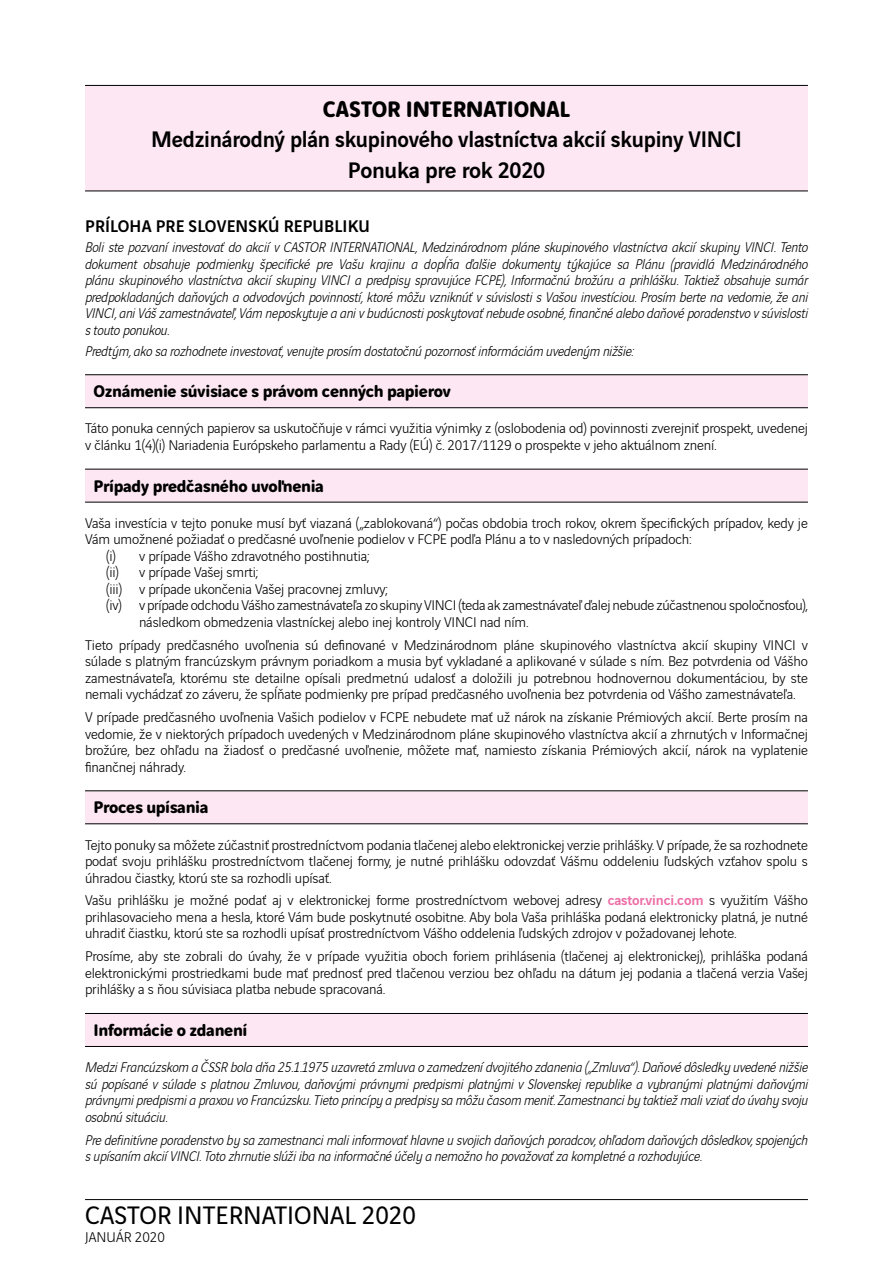
<style>
.page{position:relative;width:893px;height:1263px;background:#fff}
.page>*{position:absolute;margin:0;border:0;box-sizing:border-box;transform-origin:0 0}
.t1{font:27px "Vinci Sans";color:#000}
.t2{font:500 24px/30.8px "Vinci Sans";letter-spacing:-.01em;color:#000;text-align:center;scale:.96 1}
.t3{font:700 24px "Vinci Rounded";letter-spacing:-.01em;color:#000}
.t4{font:700 18px "Vinci Rounded";letter-spacing:-.02em;color:#000}
.t5{font:500 18px "Vinci Sans";letter-spacing:.01em;color:#000}
.t6{font:300 15px/16.5px "Vinci Sans";letter-spacing:-.01em;color:#000;text-align:justify}
.t7{font:italic 300 15px/16.5px "Vinci Sans";letter-spacing:-.01em;color:#000;text-align:justify}
.s1{font-weight:500;color:#ed6ea7}
</style>
<div class="page">
<hr style="left:85px;top:1199px;width:723px;height:1px;background:#000">
<div style="left:85px;top:85px;width:723px;height:106px;background:#fce7f2"></div>
<hr style="left:85px;top:85px;width:723px;height:1px;background:#000">
<hr style="left:85px;top:191px;width:723px;height:1px;background:#000">
<div style="left:85px;top:375px;width:723px;height:33px;background:#fce7f2"></div>
<hr style="left:85px;top:374px;width:723px;height:1px;background:#000">
<hr style="left:85px;top:407px;width:723px;height:1px;background:#000">
<div style="left:85px;top:469px;width:723px;height:33px;background:#fce7f2"></div>
<hr style="left:85px;top:469px;width:723px;height:1px;background:#000">
<hr style="left:85px;top:502px;width:723px;height:1px;background:#000">
<div style="left:85px;top:791px;width:723px;height:33px;background:#fce7f2"></div>
<hr style="left:85px;top:790px;width:723px;height:1px;background:#000">
<hr style="left:85px;top:823px;width:723px;height:1px;background:#000">
<div style="left:85px;top:1013px;width:723px;height:33px;background:#fce7f2"></div>
<hr style="left:85px;top:1013px;width:723px;height:1px;background:#000">
<hr style="left:85px;top:1046px;width:723px;height:1px;background:#000">
<h2 class="t3" style="left:323px;top:91px;width:249px">CASTOR INTERNATIONAL</h2>
<h2 class="t2" style="left:151px;top:122px;width:617px">Medzinárodný plán skupinového vlastníctva akcií skupiny VINCI<br>Ponuka pre rok 2020</h2>
<p class="t5" style="left:85px;top:212px;width:286px">PRÍLOHA PRE SLOVENSKÚ REPUBLIKU</p>
<p class="t7" style="left:85px;top:238px;width:724px">Boli ste pozvaní investovať do akcií v CASTOR INTERNATIONAL, Medzinárodnom pláne skupinového vlastníctva akcií skupiny VINCI. Tento dokument obsahuje podmienky špecifické pre Vašu krajinu a dopĺňa ďalšie dokumenty týkajúce sa Plánu (pravidlá Medzinárodného plánu skupinového vlastníctva akcií skupiny VINCI a predpisy spravujúce FCPE), Informačnú brožúru a prihlášku. Taktiež obsahuje sumár predpokladaných daňových a odvodových povinností, ktoré môžu vzniknúť v súvislosti s Vašou investíciou. Prosím berte na vedomie, že ani VINCI, ani Váš zamestnávateľ, Vám neposkytuje a ani v budúcnosti poskytovať nebude osobné, finančné alebo daňové poradenstvo v súvislosti s touto ponukou.</p>
<p class="t7" style="left:85px;top:341px;width:550px">Predtým, ako sa rozhodnete investovať, venujte prosím dostatočnú pozornosť informáciám uvedeným nižšie:</p>
<p class="t4" style="left:94px;top:378px;width:359px">Oznámenie súvisiace s právom cenných papierov</p>
<p class="t6" style="left:85px;top:419px;width:724px">Táto ponuka cenných papierov sa uskutočňuje v rámci využitia výnimky z (oslobodenia od) povinnosti zverejniť prospekt, uvedenej v článku 1(4)(i) Nariadenia Európskeho parlamentu a Rady (EÚ) č. 2017/1129 o prospekte v jeho aktuálnom znení.</p>
<p class="t4" style="left:94px;top:472px;width:232px">Prípady predčasného uvoľnenia</p>
<p class="t6" style="left:85px;top:513px;width:724px">Vaša investícia v tejto ponuke musí byť viazaná („zablokovaná“) počas obdobia troch rokov, okrem špecifických prípadov, kedy je</p>
<p class="t6" style="left:85px;top:530px;width:608px">Vám umožnené požiadať o predčasné uvoľnenie podielov v FCPE podľa Plánu a to v nasledovných prípadoch:</p>
<p class="t6" style="left:106px;top:546px;width:265px">(i) v prípade Vášho zdravotného postihnutia;</p>
<p class="t6" style="left:106px;top:563px;width:14px">(ii)</p>
<p class="t6" style="left:139px;top:563px;width:121px">v prípade Vašej smrti;</p>
<p class="t6" style="left:106px;top:579px;width:283px">(iii) v prípade ukončenia Vašej pracovnej zmluvy;</p>
<p class="t6" style="left:106px;top:596px;width:703px">(iv) v prípade odchodu Vášho zamestnávateľa zo skupiny VINCI (teda ak zamestnávateľ ďalej nebude zúčastnenou spoločnosťou),</p>
<p class="t6" style="left:139px;top:612px;width:391px">následkom obmedzenia vlastníckej alebo inej kontroly VINCI nad ním.</p>
<p class="t6" style="left:85px;top:635px;width:724px">Tieto prípady predčasného uvoľnenia sú definované v Medzinárodnom pláne skupinového vlastníctva akcií skupiny VINCI v súlade s platným francúzskym právnym poriadkom a musia byť vykladané a aplikované v súlade s ním. Bez potvrdenia od Vášho zamestnávateľa, ktorému ste detailne opísali predmetnú udalosť a doložili ju potrebnou hodnovernou dokumentáciou, by ste nemali vychádzať zo záveru, že spĺňate podmienky pre prípad predčasného uvoľnenia bez potvrdenia od Vášho zamestnávateľa.</p>
<p class="t6" style="left:85px;top:708px;width:724px">V prípade predčasného uvoľnenia Vašich podielov v FCPE nebudete mať už nárok na získanie Prémiových akcií. Berte prosím na vedomie, že v niektorých prípadoch uvedených v Medzinárodnom pláne skupinového vlastníctva akcií a zhrnutých v Informačnej brožúre, bez ohľadu na žiadosť o predčasné uvoľnenie, môžete mať, namiesto získania Prémiových akcií, nárok na vyplatenie finančnej náhrady.</p>
<p class="t4" style="left:94px;top:794px;width:116px">Proces upísania</p>
<p class="t6" style="left:85px;top:835px;width:724px">Tejto ponuky sa môžete zúčastniť prostredníctvom podania tlačenej alebo elektronickej verzie prihlášky. V prípade, že sa rozhodnete podať svoju prihlášku prostredníctvom tlačenej formy, je nutné prihlášku odovzdať Vášmu oddeleniu ľudských vzťahov spolu s úhradou čiastky, ktorú ste sa rozhodli upísať.</p>
<p class="t6" style="left:85px;top:891px;width:724px">Vašu prihlášku je možné podať aj v elektronickej forme prostredníctvom webovej adresy <span class="s1">castor.vinci.com</span> s využitím Vášho prihlasovacieho mena a hesla, ktoré Vám bude poskytnuté osobitne. Aby bola Vaša prihláška podaná elektronicky platná, je nutné uhradiť čiastku, ktorú ste sa rozhodli upísať prostredníctvom Vášho oddelenia ľudských zdrojov v požadovanej lehote.</p>
<p class="t6" style="left:85px;top:947px;width:724px">Prosíme, aby ste zobrali do úvahy, že v prípade využitia oboch foriem prihlásenia (tlačenej aj elektronickej), prihláška podaná elektronickými prostriedkami bude mať prednosť pred tlačenou verziou bez ohľadu na dátum jej podania a tlačená verzia Vašej prihlášky a s ňou súvisiaca platba nebude spracovaná.</p>
<p class="t4" style="left:94px;top:1016px;width:155px">Informácie o zdanení</p>
<p class="t7" style="left:85px;top:1058px;width:724px">Medzi Francúzskom a ČSSR bola dňa 25.1.1975 uzavretá zmluva o zamedzení dvojitého zdanenia („Zmluva“). Daňové dôsledky uvedené nižšie sú popísané v súlade s platnou Zmluvou, daňovými právnymi predpismi platnými v Slovenskej republike a vybranými platnými daňovými právnymi predpismi a praxou vo Francúzsku. Tieto princípy a predpisy sa môžu časom meniť. Zamestnanci by taktiež mali vziať do úvahy svoju osobnú situáciu.</p>
<p class="t7" style="left:85px;top:1130px;width:724px">Pre definitívne poradenstvo by sa zamestnanci mali informovať hlavne u svojich daňových poradcov, ohľadom daňových dôsledkov, spojených s upísaním akcií VINCI. Toto zhrnutie slúži iba na informačné účely a nemožno ho považovať za kompletné a rozhodujúce.</p>
<h1 class="t1" style="left:85px;top:1195px;width:332px">CASTOR INTERNATIONAL 2020</h1>
<p class="t6" style="left:85px;top:1228px;width:81px">JANUÁR 2020</p>
</div>
